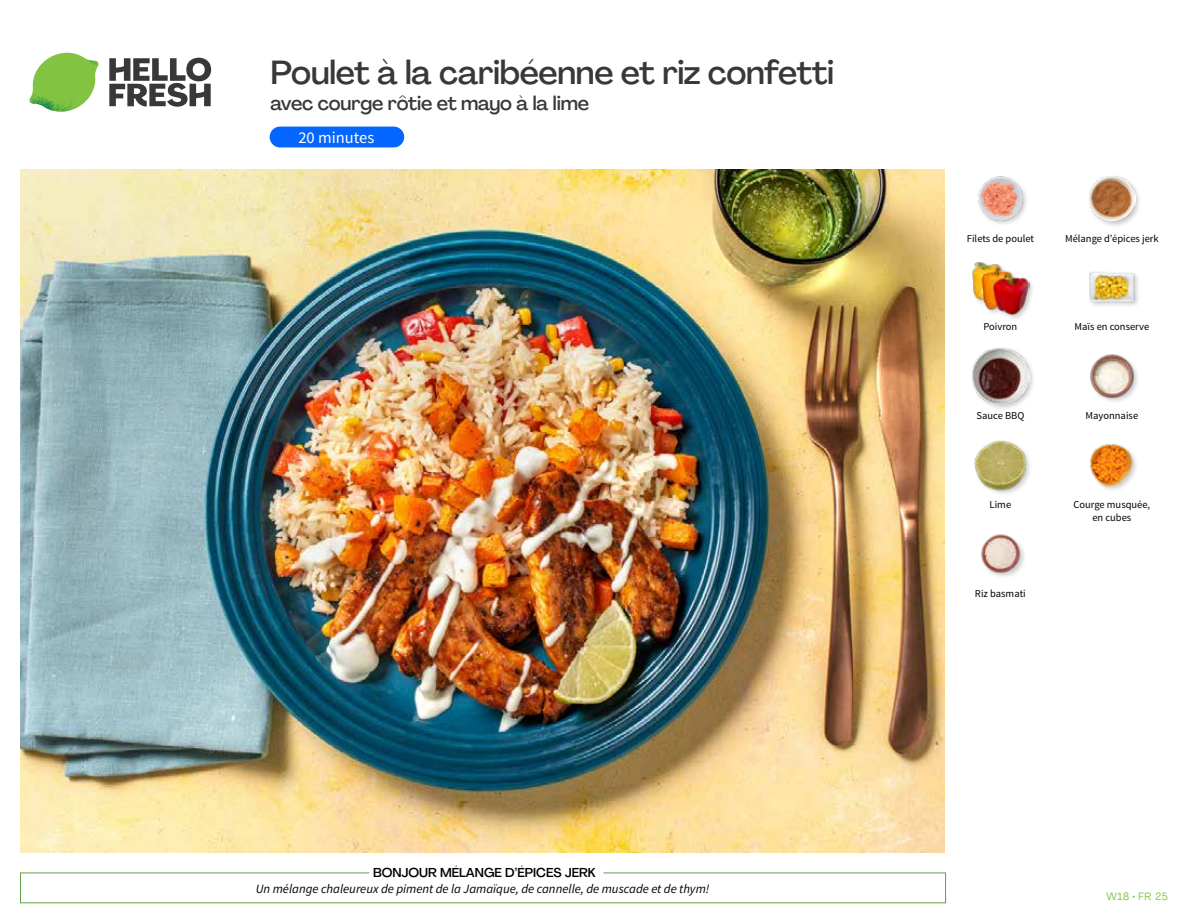
<style>
.page{position:relative;width:1188px;height:918px;background:#fff}
.page>*{position:absolute;margin:0;border:0;box-sizing:border-box;transform-origin:0 0}
.t1{font:500 33px "Agrandir";letter-spacing:-.01em;color:#383839}
.t2{font:500 19.5px "Agrandir";letter-spacing:-.01em;color:#383839}
.t3{font:16.5px "Source Sans Pro";color:#fff}
.t4{font:italic 12.75px "Source Sans Pro";color:#000}
.t5{font:500 12.75px "Agrandir";color:#000}
.t6{font:10.5px/13.5px "Source Sans Pro";color:#000;text-align:center}
.t7{font:10.5px "Agrandir";letter-spacing:.05em;color:#82c341}
</style>
<div class="page">
<div style="left:270px;top:127px;width:134px;height:20px;background:#0565ff;border-radius:10px"></div>
<svg style="left:109px;top:57px;width:102px;height:50px"></svg>
<svg style="left:34px;top:53px;width:62px;height:40px"></svg>
<img style="left:67px;top:53px;width:32px;height:26px">
<img style="left:33px;top:75px;width:59px;height:11px">
<img style="left:29px;top:79px;width:61px;height:33px">
<img style="left:65px;top:86px;width:27px;height:25px">
<div style="left:20px;top:873px;width:926px;height:30px;border:1px solid #609f43"></div>
<div style="left:369px;top:865px;width:234px;height:15px;background:#fff"></div>
<img style="left:21px;top:170px;width:924px;height:682px">
<img style="left:981px;top:534px;width:43px;height:43px">
<img style="left:1090px;top:444px;width:46px;height:46px">
<img style="left:974px;top:440px;width:55px;height:54px">
<img style="left:1090px;top:354px;width:48px;height:48px">
<div style="left:971px;top:346px;width:65px;height:66px;background:#000;opacity:.2"></div>
<img style="left:972px;top:347px;width:57px;height:58px">
<img style="left:1089px;top:272px;width:49px;height:34px">
<div style="left:972px;top:261px;width:63px;height:61px;background:#000;opacity:.2"></div>
<img style="left:972px;top:261px;width:57px;height:55px">
<div style="left:1088px;top:174px;width:54px;height:54px;background:#000;opacity:.2"></div>
<img style="left:1089px;top:175px;width:46px;height:46px">
<img style="left:978px;top:176px;width:49px;height:48px">
<h1 class="t1" style="left:271px;top:52px;width:565px">Poulet à la caribéenne et riz confetti</h1>
<h2 class="t2" style="left:271px;top:91px;width:320px">avec courge rôtie et mayo à la lime</h2>
<h3 class="t3" style="left:298px;top:128px;width:77px">20 minutes</h3>
<p class="t5" style="left:373px;top:864px;width:224px">BONJOUR MÉLANGE D’ÉPICES JERK</p>
<p class="t4" style="left:256px;top:881px;width:455px">Un mélange chaleureux de piment de la Jamaïque, de cannelle, de muscade et de thym!</p>
<p class="t6" style="left:967px;top:232px;width:69px">Filets de poulet</p>
<p class="t6" style="left:1065px;top:232px;width:95px">Mélange d’épices jerk</p>
<p class="t6" style="left:983px;top:320px;width:35px">Poivron</p>
<p class="t6" style="left:1075px;top:320px;width:76px">Maïs en conserve</p>
<p class="t6" style="left:977px;top:409px;width:49px">Sauce BBQ</p>
<p class="t6" style="left:1086px;top:409px;width:54px">Mayonnaise</p>
<p class="t6" style="left:990px;top:498px;width:23px">Lime</p>
<p class="t6" style="left:975px;top:587px;width:52px">Riz basmati</p>
<p class="t6" style="left:1074px;top:498px;width:78px">Courge musquée, en cubes</p>
<p class="t7" style="left:1107px;top:890px;width:63px">W18 • FR 25</p>
</div>
